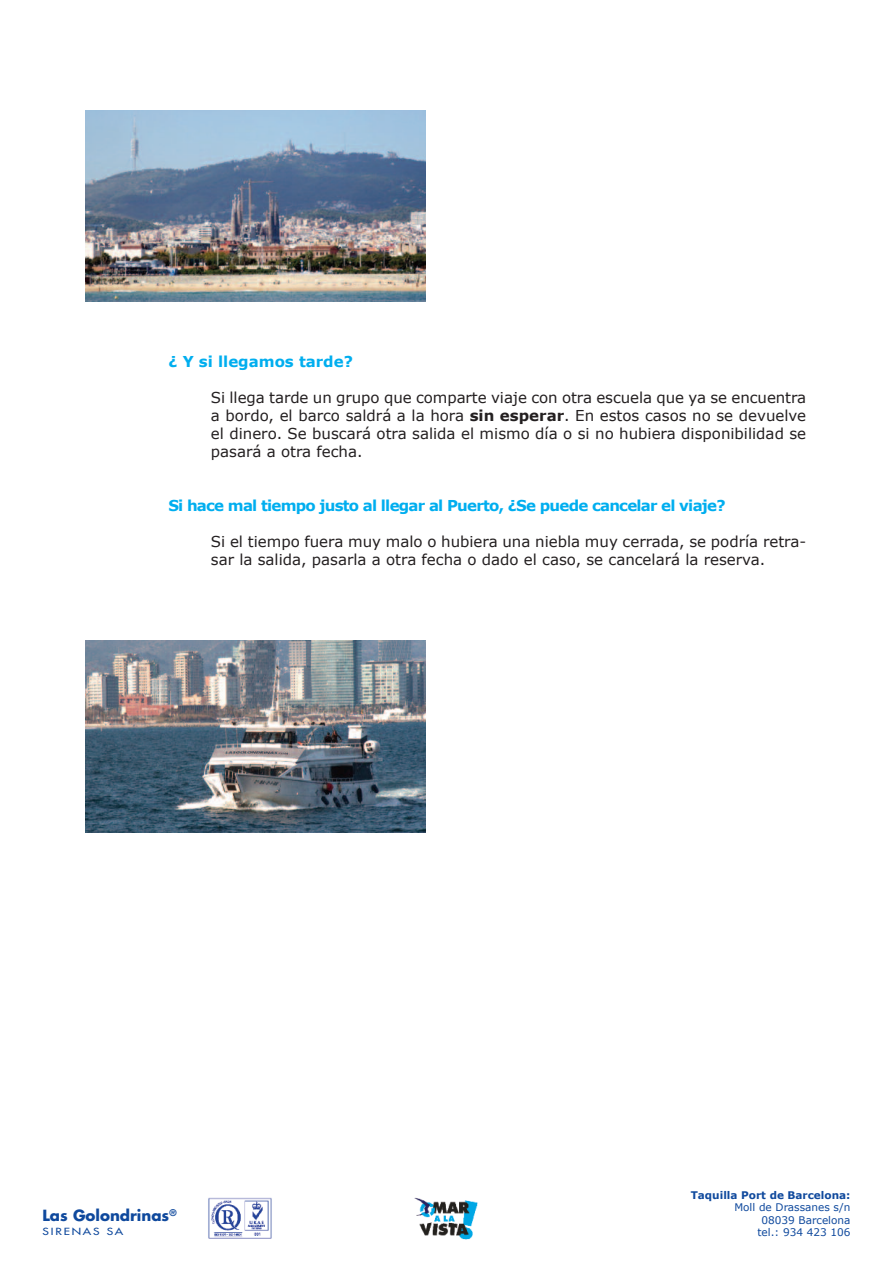
<style>
.page{position:relative;width:893px;height:1263px;background:#fff}
.page>*{position:absolute;margin:0;border:0;box-sizing:border-box;transform-origin:0 0}
.t1{font:15px/18px "Verdana";color:#231f20;text-align:justify}
.t2{font:700 15px "Verdana";letter-spacing:-.05em;color:#00aeef}
.t3{font:700 15px "Verdana";color:#00aeef}
.t4{font:700 15px "Futura Std";color:#0f499d}
.t5{font:10.5px/12.6px "Verdana";color:#0f499d;text-align:right}
.t6{font:700 10.5px "Verdana";color:#0f499d}
.t7{font:500 9.6px "Futura Std";letter-spacing:.15em;color:#0f499d;scale:1.25 1}
.s1{font-weight:700}
</style>
<div class="page">
<img style="left:414px;top:1197px;width:64px;height:43px">
<img style="left:208px;top:1197px;width:64px;height:42px">
<img style="left:85px;top:111px;width:340px;height:191px">
<img style="left:85px;top:641px;width:340px;height:191px">
<p class="t3" style="left:168px;top:351px;width:186px">¿ Y si llegamos tarde?</p>
<p class="t1" style="left:211px;top:388px;width:597px">Si llega tarde un grupo que comparte viaje con otra escuela que ya se encuentra a bordo, el barco saldrá a la hora <span class="s1">sin esperar</span>. En estos casos no se devuelve el dinero. Se buscará otra salida el mismo día o si no hubiera disponibilidad se pasará a otra fecha.</p>
<p class="t2" style="left:168px;top:495px;width:559px">Si hace mal tiempo justo al llegar al Puerto, ¿Se puede cancelar el viaje?</p>
<p class="t1" style="left:211px;top:532px;width:597px">Si el tiempo fuera muy malo o hubiera una niebla muy cerrada, se podría retra&shy;sar la salida, pasarla a otra fecha o dado el caso, se cancelará la reserva.</p>
<p class="t4" style="left:43px;top:1208px;width:136px">Las Golondrinas<sup>®</sup></p>
<p class="t7" style="left:43px;top:1226px;width:66px">SIRENAS SA</p>
<p class="t6" style="left:691px;top:1188px;width:161px">Taquilla Port de Barcelona:</p>
<p class="t5" style="left:734px;top:1201px;width:118px">Moll de Drassanes s/n<br>08039 Barcelona<br>tel.: 934 423 106</p>
</div>
